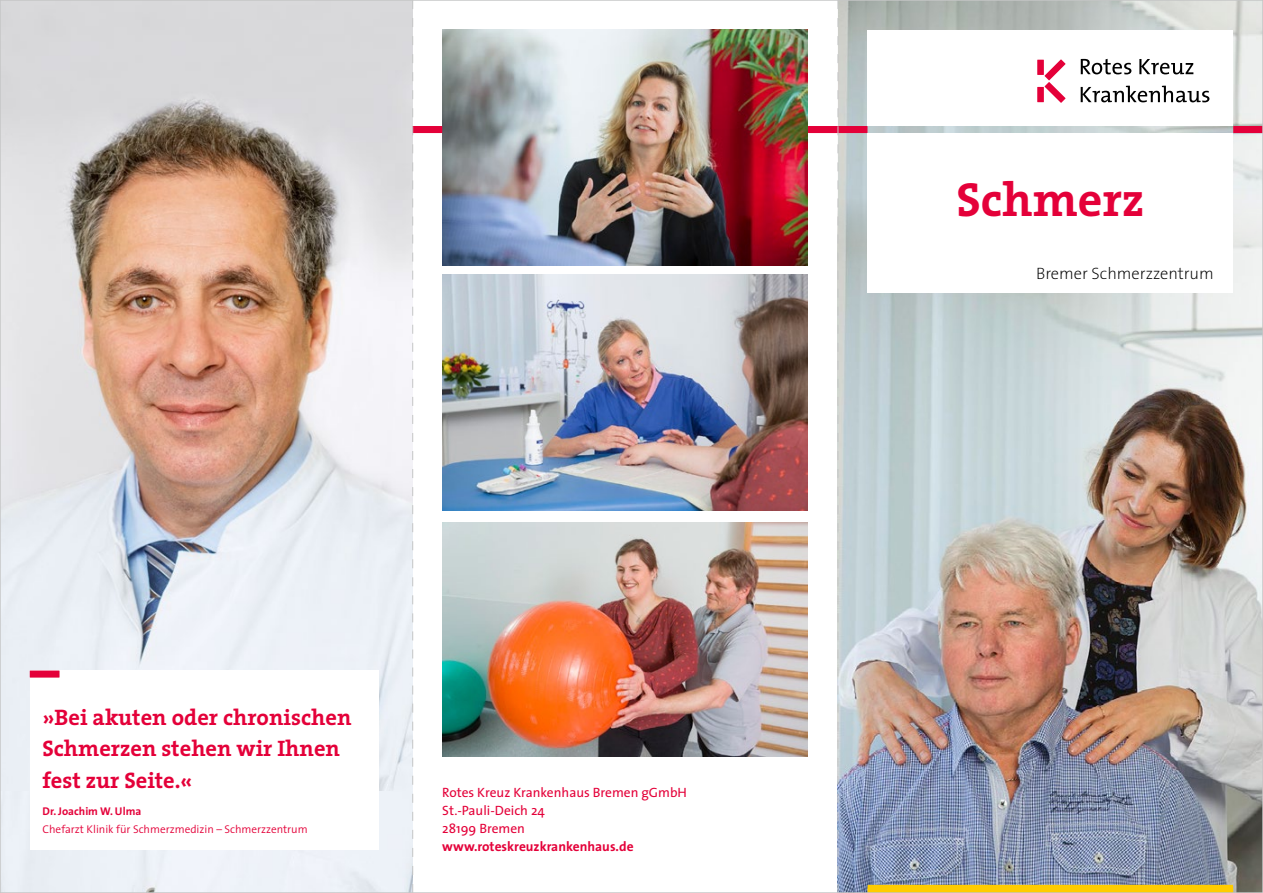
<style>
.page{position:relative;width:1263px;height:893px;background:#fff}
.page>*{position:absolute;margin:0;border:0;box-sizing:border-box;transform-origin:0 0}
.t1{font:700 48px "The Serif";color:#e40039}
.t2{font:700 22.5px/31.5px "The Serif";color:#e40039}
.t3{font:200 16.5px "The Sans";color:#000}
.t4{font:13.5px/18px "The Sans";color:#e40039}
.t5{font:700 13.5px "The Sans";color:#e40039}
.t6{font:300 11.25px "The Sans";color:#e40039}
.t7{font:700 11.25px "The Sans";color:#e40039}
</style>
<div class="page">
<img style="left:839px;top:2px;width:422px;height:187px">
<img style="left:839px;top:189px;width:422px;height:702px">
<img style="left:2px;top:2px;width:410px;height:789px">
<img style="left:442px;top:30px;width:366px;height:236px">
<img style="left:442px;top:275px;width:366px;height:235px">
<img style="left:442px;top:522px;width:366px;height:234px">
<div style="left:808px;top:126px;width:59px;height:7px;background:#e40039"></div>
<svg style="left:1233px;top:126px;width:28px;height:7px"></svg>
<div style="left:867px;top:30px;width:366px;height:96px;background:#fff"></div>
<div style="left:867px;top:133px;width:366px;height:160px;background:#fff"></div>
<svg style="left:1044px;top:82px;width:21px;height:21px"></svg>
<svg style="left:1044px;top:59px;width:21px;height:21px"></svg>
<div style="left:1037px;top:87px;width:7px;height:15px;background:#e40039"></div>
<div style="left:1037px;top:60px;width:7px;height:15px;background:#e40039"></div>
<svg style="left:1081px;top:86px;width:128px;height:16px"></svg>
<svg style="left:1081px;top:59px;width:50px;height:15px"></svg>
<svg style="left:1139px;top:59px;width:54px;height:15px"></svg>
<div style="left:412px;top:126px;width:30px;height:7px;background:#e40039"></div>
<div style="left:30px;top:671px;width:348px;height:179px;background:#fff"></div>
<div style="left:30px;top:671px;width:30px;height:7px;background:#e40039"></div>
<div style="left:867px;top:885px;width:366px;height:6px;background:#fc0"></div>
<svg style="left:412px;top:0;width:1px;height:893px"></svg>
<svg style="left:838px;top:0;width:1px;height:893px"></svg>
<p class="t2" style="left:43px;top:701px;width:310px">»Bei akuten oder chronischen<br>Schmerzen stehen wir Ihnen fest zur Seite.«</p>
<p class="t7" style="left:43px;top:801px;width:100px">Dr. Joachim W. Ulma</p>
<p class="t6" style="left:43px;top:819px;width:267px">Chefarzt Klinik für Schmerzmedizin – Schmerzzentrum</p>
<p class="t4" style="left:442px;top:783px;width:246px">Rotes Kreuz Krankenhaus Bremen gGmbH<br>St.-Pauli-Deich 24<br>28199 Bremen</p>
<p class="t5" style="left:442px;top:835px;width:193px">www.roteskreuzkrankenhaus.de</p>
<h1 class="t1" style="left:956px;top:159px;width:189px">Schmerz</h1>
<p class="t3" style="left:1036px;top:260px;width:179px">Bremer Schmerzzentrum</p>
</div>
